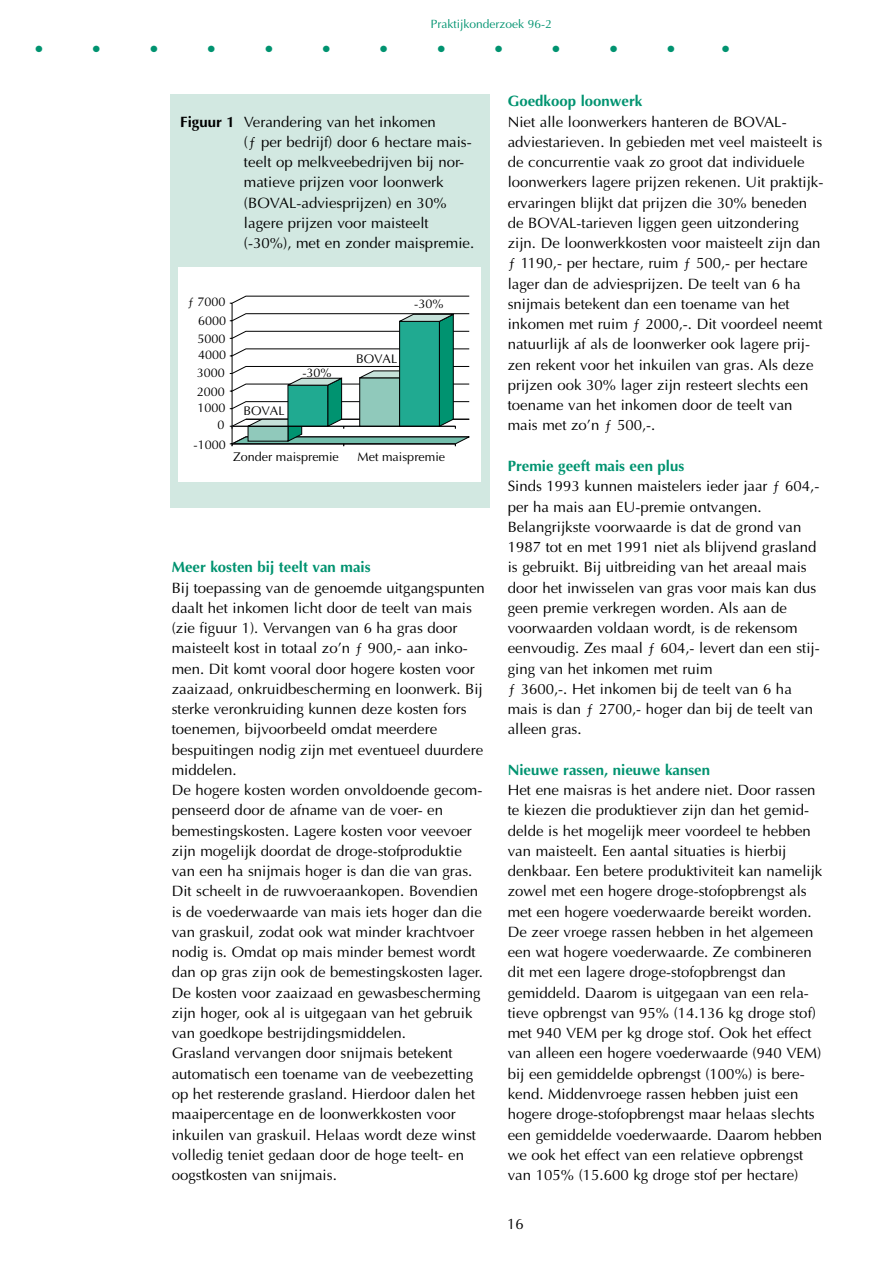
<style>
.page{position:relative;width:893px;height:1262px;background:#fff}
.page>*{position:absolute;margin:0;border:0;box-sizing:border-box;transform-origin:0 0}
.t1{font:15px/20.2px "Optima";color:#000}
.t2{font:700 15px "Optima";color:#009370}
.t3{font:12.6px "Optima";color:#000}
.t4{font:12px "Optima";color:#009370}
.t5{font:9px "Zapf Dingbats";color:#009370}
.s1{font-weight:700}
</style>
<div class="page">
<div style="left:170px;top:94px;width:319px;height:414px;background:#d2e8e1"></div>
<div style="left:179px;top:267px;width:301px;height:215px;background:#fff"></div>
<svg style="left:230px;top:296px;width:240px;height:150px"></svg>
<p class="t4" style="left:431px;top:19px;width:122px">Praktijkonderzoek 96-2</p>
<p class="t5" style="left:36px;top:44px;width:9px">●</p>
<p class="t5" style="left:93px;top:44px;width:9px">●</p>
<p class="t5" style="left:150px;top:44px;width:9px">●</p>
<p class="t5" style="left:208px;top:44px;width:9px">●</p>
<p class="t5" style="left:265px;top:44px;width:9px">●</p>
<p class="t5" style="left:323px;top:44px;width:9px">●</p>
<p class="t5" style="left:380px;top:44px;width:9px">●</p>
<p class="t5" style="left:437px;top:44px;width:9px">●</p>
<p class="t5" style="left:495px;top:44px;width:9px">●</p>
<p class="t5" style="left:552px;top:44px;width:9px">●</p>
<p class="t5" style="left:610px;top:44px;width:9px">●</p>
<p class="t5" style="left:667px;top:44px;width:9px">●</p>
<p class="t5" style="left:722px;top:44px;width:9px">●</p>
<p class="t1" style="left:244px;top:113px;width:232px;text-indent:-64px"><span class="s1">Figuur 1</span> Verandering van het inkomen<br>(ƒ per bedrijf) door 6 hectare mais&shy;teelt op melkveebedrijven bij nor&shy;matieve prijzen voor loonwerk (BOVAL-adviesprijzen) en 30% lagere prijzen voor maisteelt (-30%), met en zonder maispremie.</p>
<p class="t3" style="left:187px;top:296px;width:40px">ƒ 7000</p>
<p class="t3" style="left:198px;top:316px;width:30px">6000</p>
<p class="t3" style="left:197px;top:333px;width:30px">5000</p>
<p class="t3" style="left:198px;top:350px;width:30px">4000</p>
<p class="t3" style="left:197px;top:367px;width:30px">3000</p>
<p class="t3" style="left:197px;top:386px;width:30px">2000</p>
<p class="t3" style="left:197px;top:403px;width:30px">1000</p>
<p class="t3" style="left:217px;top:419px;width:9px">0</p>
<p class="t3" style="left:193px;top:440px;width:34px">-1000</p>
<p class="t3" style="left:243px;top:405px;width:43px">BOVAL</p>
<p class="t3" style="left:302px;top:367px;width:31px">-30%</p>
<p class="t3" style="left:356px;top:353px;width:43px">BOVAL</p>
<p class="t3" style="left:414px;top:299px;width:31px">-30%</p>
<p class="t3" style="left:233px;top:452px;width:107px">Zonder maispremie</p>
<p class="t3" style="left:357px;top:451px;width:89px">Met maispremie</p>
<p class="t2" style="left:172px;top:561px;width:200px">Meer kosten bij teelt van mais</p>
<p class="t1" style="left:172px;top:579px;width:315px">Bij toepassing van de genoemde uitgangspunten daalt het inkomen licht door de teelt van mais (zie figuur 1). Vervangen van 6 ha gras door maisteelt kost in totaal zo’n ƒ 900,- aan inko&shy;men. Dit komt vooral door hogere kosten voor zaaizaad, onkruidbescherming en loonwerk. Bij sterke veronkruiding kunnen deze kosten fors toenemen, bijvoorbeeld omdat meerdere bespuitingen nodig zijn met eventueel duurdere middelen.<br>De hogere kosten worden onvoldoende gecom&shy;penseerd door de afname van de voer- en bemestingskosten. Lagere kosten voor veevoer zijn mogelijk doordat de droge-stofproduktie van een ha snijmais hoger is dan die van gras.<br>Dit scheelt in de ruwvoeraankopen. Bovendien is de voederwaarde van mais iets hoger dan die van graskuil, zodat ook wat minder krachtvoer nodig is. Omdat op mais minder bemest wordt dan op gras zijn ook de bemestingskosten lager.<br>De kosten voor zaaizaad en gewasbescherming zijn hoger, ook al is uitgegaan van het gebruik van goedkope bestrijdingsmiddelen.<br>Grasland vervangen door snijmais betekent automatisch een toename van de veebezetting op het resterende grasland. Hierdoor dalen het maaipercentage en de loonwerkkosten voor inkuilen van graskuil. Helaas wordt deze winst volledig teniet gedaan door de hoge teelt- en oogstkosten van snijmais.</p>
<p class="t2" style="left:507px;top:95px;width:136px">Goedkoop loonwerk</p>
<p class="t1" style="left:507px;top:113px;width:317px">Niet alle loonwerkers hanteren de BOVAL&shy;adviestarieven. In gebieden met veel maisteelt is de concurrentie vaak zo groot dat individuele loonwerkers lagere prijzen rekenen. Uit praktijk&shy;ervaringen blijkt dat prijzen die 30% beneden de BOVAL-tarieven liggen geen uitzondering zijn. De loonwerkkosten voor maisteelt zijn dan ƒ 1190,- per hectare, ruim ƒ 500,- per hectare lager dan de adviesprijzen. De teelt van 6 ha snijmais betekent dan een toename van het inkomen met ruim ƒ 2000,-. Dit voordeel neemt natuurlijk af als de loonwerker ook lagere prij&shy;zen rekent voor het inkuilen van gras. Als deze prijzen ook 30% lager zijn resteert slechts een toename van het inkomen door de teelt van mais met zo’n ƒ 500,-.</p>
<p class="t2" style="left:507px;top:460px;width:178px">Premie geeft mais een plus</p>
<p class="t1" style="left:507px;top:477px;width:313px">Sinds 1993 kunnen maistelers ieder jaar ƒ 604,- per ha mais aan EU-premie ontvangen.<br>Belangrijkste voorwaarde is dat de grond van 1987 tot en met 1991 niet als blijvend grasland is gebruikt. Bij uitbreiding van het areaal mais door het inwisselen van gras voor mais kan dus geen premie verkregen worden. Als aan de voorwaarden voldaan wordt, is de rekensom eenvoudig. Zes maal ƒ 604,- levert dan een stij&shy;ging van het inkomen met ruim<br>ƒ 3600,-. Het inkomen bij de teelt van 6 ha mais is dan ƒ 2700,- hoger dan bij de teelt van alleen gras.</p>
<p class="t2" style="left:507px;top:763px;width:204px">Nieuwe rassen, nieuwe kansen</p>
<p class="t1" style="left:507px;top:781px;width:316px">Het ene maisras is het andere niet. Door rassen te kiezen die produktiever zijn dan het gemid&shy;delde is het mogelijk meer voordeel te hebben van maisteelt. Een aantal situaties is hierbij denkbaar. Een betere produktiviteit kan namelijk zowel met een hogere droge-stofopbrengst als met een hogere voederwaarde bereikt worden.<br>De zeer vroege rassen hebben in het algemeen een wat hogere voederwaarde. Ze combineren dit met een lagere droge-stofopbrengst dan gemiddeld. Daarom is uitgegaan van een rela&shy;tieve opbrengst van 95% (14.136 kg droge stof) met 940 VEM per kg droge stof. Ook het effect van alleen een hogere voederwaarde (940 VEM) bij een gemiddelde opbrengst (100%) is bere&shy;kend. Middenvroege rassen hebben juist een hogere droge-stofopbrengst maar helaas slechts een gemiddelde voederwaarde. Daarom hebben we ook het effect van een relatieve opbrengst van 105% (15.600 kg droge stof per hectare)</p>
<p class="t1" style="left:507px;top:1215px;width:18px">16</p>
</div>
